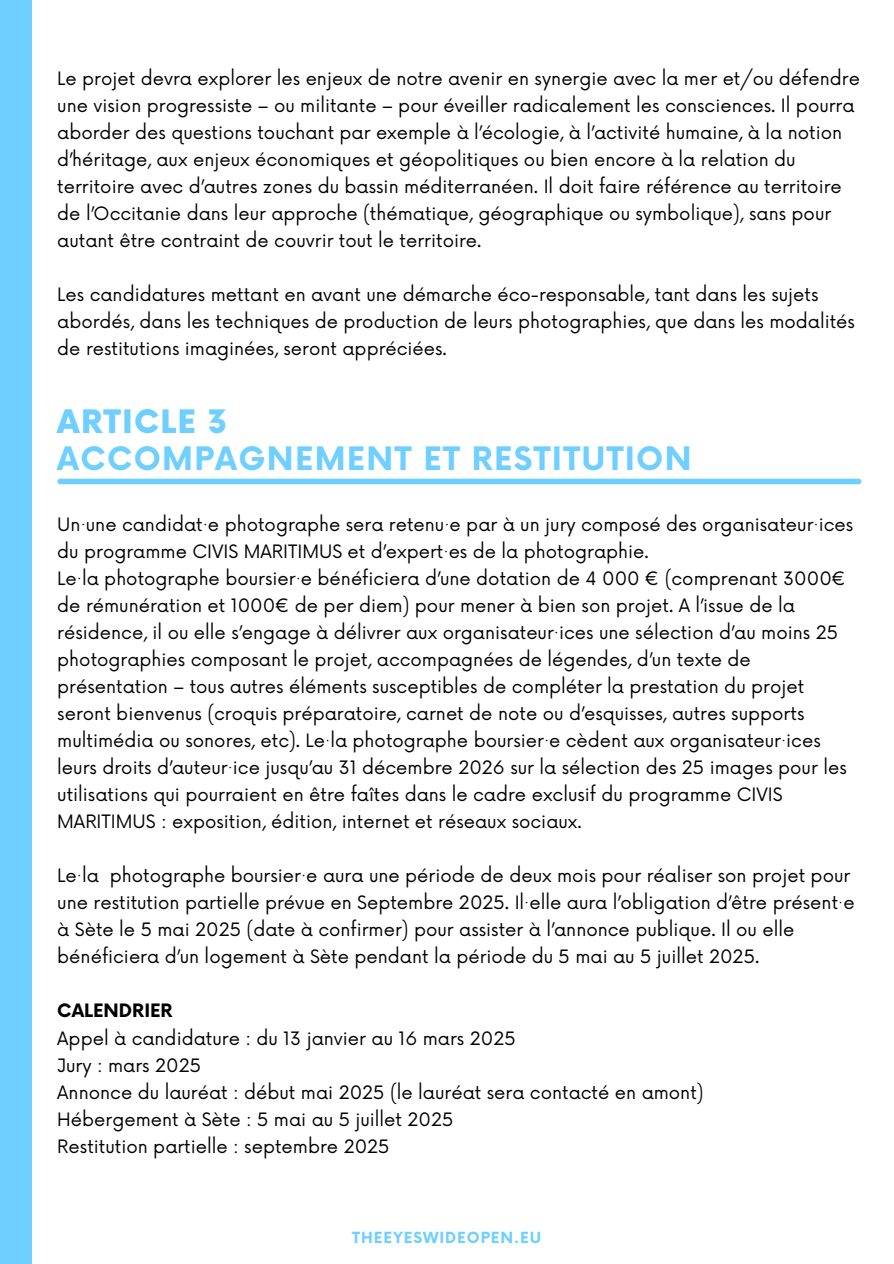
<style>
.page{position:relative;width:894px;height:1264px;background:#fff}
.page>*{position:absolute;margin:0;border:0;box-sizing:border-box;transform-origin:0 0}
.t1{font:700 31.5px/37.2px "Now";letter-spacing:.04em;color:#6fcfff}
.t2{font:18px/27px "Now";color:#000}
.t3{font:700 15px "Now";letter-spacing:.06em;color:#6fcfff}
.s1{font-weight:900}
.s2{font-weight:700}
</style>
<div class="page">
<div style="left:0;top:0;width:31px;height:1263px;background:#6fcfff"></div>
<div style="left:60px;top:478px;width:798px;height:6px;background:#6fcfff"></div>
<h2 class="t2" style="left:57px;top:65px;width:804px">Le projet devra explorer les enjeux de notre avenir en synergie avec la mer et/ou défendre une vision progressiste – ou militante – pour éveiller radicalement les consciences. Il pourra aborder des questions touchant par exemple à l’écologie, à l’activité humaine, à la notion d’héritage, aux enjeux économiques et géopolitiques ou bien encore à la relation du territoire avec d’autres zones du bassin méditerranéen. Il doit faire référence au territoire de l’Occitanie dans leur approche (thématique, géographique ou symbolique), sans pour autant être contraint de couvrir tout le territoire.</h2>
<h2 class="t2" style="left:57px;top:281px;width:799px">Les candidatures mettant en avant une démarche éco-responsable, tant dans les sujets abordés, dans les techniques de production de leurs photographies, que dans les modalités de restitutions imaginées, seront appréciées.</h2>
<h1 class="t1" style="left:57px;top:404px;width:635px"><span class="s1">ARTICLE 3<br></span>ACCOMPAGNEMENT ET RESTITUTION</h1>
<p class="t2" style="left:57px;top:511px;width:797px">Un·une candidat·e photographe sera retenu·e par à un jury composé des organisateur·ices du programme CIVIS MARITIMUS et d’expert·es de la photographie.<br>Le·la photographe boursier·e bénéficiera d’une dotation de 4 000 € (comprenant 3000€ de rémunération et 1000€ de per diem) pour mener à bien son projet. A l’issue de la résidence, il ou elle s’engage à délivrer aux organisateur·ices une sélection d’au moins 25 photographies composant le projet, accompagnées de légendes, d’un texte de présentation – tous autres éléments susceptibles de compléter la prestation du projet seront bienvenus (croquis préparatoire, carnet de note ou d’esquisses, autres supports multimédia ou sonores, etc). Le·la photographe boursier·e cèdent aux organisateur·ices leurs droits d’auteur·ice jusqu’au 31 décembre 2026 sur la sélection des 25 images pour les utilisations qui pourraient en être faîtes dans le cadre exclusif du programme CIVIS MARITIMUS : exposition, édition, internet et réseaux sociaux.</p>
<h2 class="t2" style="left:57px;top:862px;width:798px">Le·la photographe boursier·e aura une période de deux mois pour réaliser son projet pour une restitution partielle prévue en Septembre 2025. Il·elle aura l’obligation d’être présent·e à Sète le 5 mai 2025 (date à confirmer) pour assister à l’annonce publique. Il ou elle bénéficiera d’un logement à Sète pendant la période du 5 mai au 5 juillet 2025.</h2>
<h2 class="t2" style="left:57px;top:997px;width:647px"><span class="s2">CALENDRIER<br></span>Appel à candidature : du 13 janvier au 16 mars 2025<br>Jury : mars 2025<br>Annonce du lauréat : début mai 2025 (le lauréat sera contacté en amont)<br>Hébergement à Sète : 5 mai au 5 juillet 2025<br>Restitution partielle : septembre 2025</h2>
<h2 class="t3" style="left:352px;top:1229px;width:190px">THEEYESWIDEOPEN.EU</h2>
</div>
